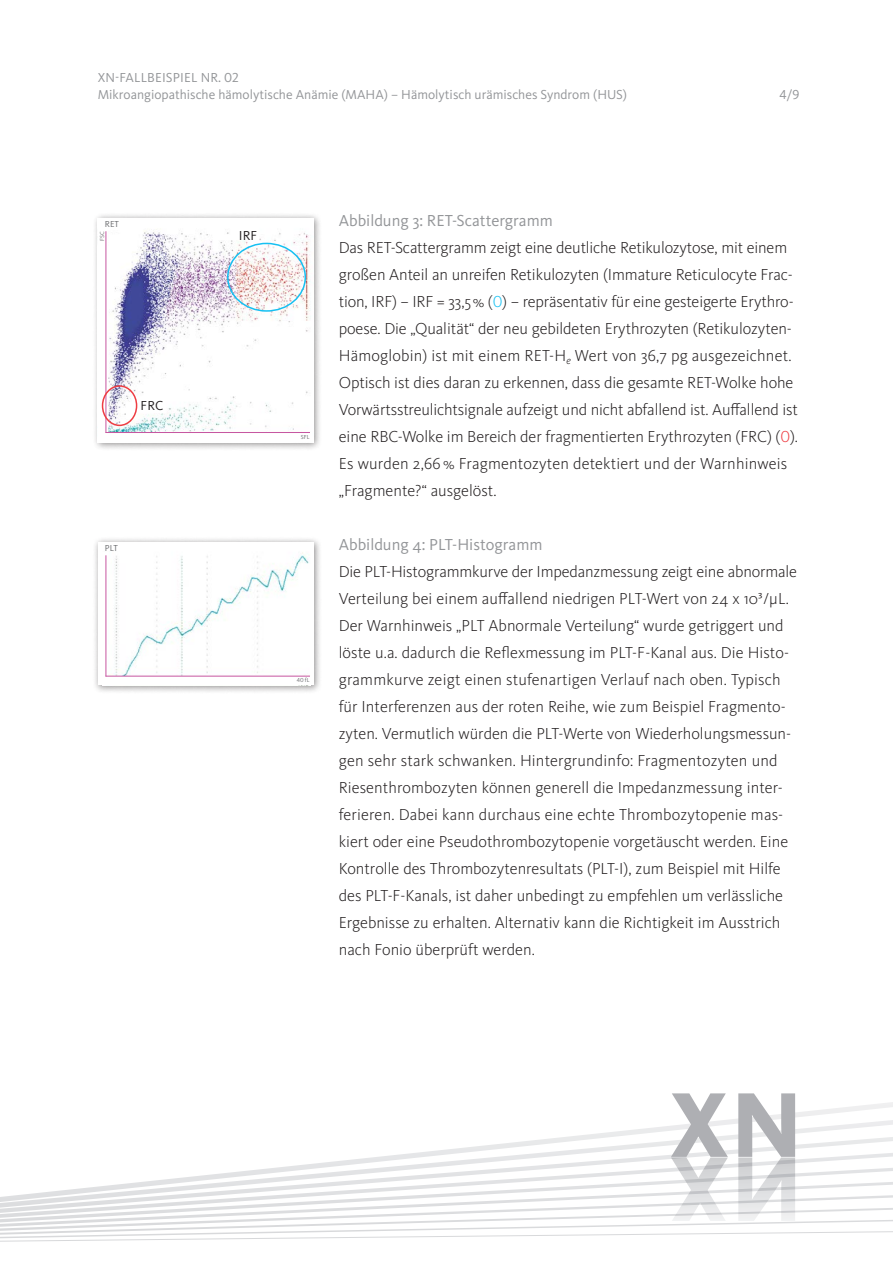
<style>
.page{position:relative;width:893px;height:1263px;background:#fff}
.page>*{position:absolute;margin:0;border:0;box-sizing:border-box;transform-origin:0 0}
._2-Copy{font:300 16.5px/27px "Kievit Pro";color:#231f20}
._2-Subhead-Copy_3rd{font:16.5px "Kievit Pro";color:#939598}
.t1{font:13.5px/16.5px "Kievit Pro";color:#939598}
._2-Copy-2{font:13.5px "Kievit Pro";letter-spacing:.01em;color:#231f20}
.t2{font:9px "Kievit Pro";color:#6c6d70}
.t3{font:6px "Kievit Pro";color:#6c6d70}
.s1{color:#15c0f2}
.s2{color:#ee3d43}
</style>
<div class="page">
<svg style="left:0;top:1094px;width:893px;height:148px"></svg>
<svg style="left:671px;top:1093px;width:124px;height:128px"></svg>
<div style="left:92px;top:212px;width:230px;height:239px;background:#231f20;opacity:.5"></div>
<img style="left:127px;top:218px;width:186px;height:224px">
<svg style="left:98px;top:218px;width:29px;height:224px"></svg>
<div style="left:103px;top:432px;width:209px;height:10px;background:#fff"></div>
<hr style="left:106px;top:231px;width:1px;height:202px;background:#c656a0">
<hr style="left:106px;top:432px;width:204px;height:1px;background:#c656a0">
<div style="left:227px;top:242px;width:79px;height:70px;border:2px solid #15c0f2;border-radius:50%"></div>
<div style="left:102px;top:385px;width:35px;height:41px;border:2px solid #ee3d43;border-radius:50%"></div>
<div style="left:92px;top:536px;width:230px;height:158px;background:#231f20;opacity:.5"></div>
<div style="left:98px;top:542px;width:215px;height:143px;background:#fff"></div>
<img style="left:108px;top:552px;width:202px;height:124px">
<svg style="left:105px;top:555px;width:3px;height:121px"></svg>
<hr style="left:106px;top:555px;width:1px;height:121px;background:#c656a0">
<hr style="left:106px;top:676px;width:204px;height:1px;background:#c656a0">
<p class="t1" style="left:98px;top:70px;width:531px">XN-FALLBEISPIEL NR. 02<br>Mikroangiopathische hämolytische Anämie (MAHA) – Hämolytisch urämisches Syndrom (HUS)</p>
<p class="t1" style="left:780px;top:86px;width:21px">4/9</p>
<p class="t2" style="left:105px;top:218px;width:16px">RET</p>
<p class="t3" style="left:98px;top:241px;width:11px;rotate:-90deg">FSC</p>
<p class="_2-Copy-2" style="left:239px;top:228px;width:20px">IRF</p>
<p class="_2-Copy-2" style="left:141px;top:397px;width:24px">FRC</p>
<p class="t2" style="left:105px;top:542px;width:15px">PLT</p>
<p class="t3" style="left:301px;top:433px;width:10px">SFL</p>
<p class="t3" style="left:297px;top:677px;width:14px">40 fL</p>
<p class="_2-Subhead-Copy_3rd" style="left:339px;top:211px;width:216px">Abbildung 3: RET-Scattergramm</p>
<p class="_2-Copy" style="left:339px;top:234px;width:461px">Das RET-Scattergramm zeigt eine deutliche Retikulozytose, mit einem großen Anteil an unreifen Retikulozyten (Immature Reticulocyte Frac&shy;tion, IRF) – IRF = 33,5% (<span class="s1">0</span>) – repräsentativ für eine gesteigerte Erythro&shy;poese. Die „Qualität“ der neu gebildeten Erythrozyten (Retikulozyten-Hämoglobin) ist mit einem RET-H<sub>e</sub> Wert von 36,7 pg ausgezeichnet.<br>Optisch ist dies daran zu erkennen, dass die gesamte RET-Wolke hohe Vorwärtsstreulichtsignale aufzeigt und nicht abfallend ist. Auffallend ist eine RBC-Wolke im Bereich der fragmentierten Erythrozyten (FRC) (<span class="s2">0</span>).<br>Es wurden 2,66 % Fragmentozyten detektiert und der Warnhinweis „Fragmente?“ ausgelöst.</p>
<p class="_2-Subhead-Copy_3rd" style="left:339px;top:535px;width:205px">Abbildung 4: PLT-Histogramm</p>
<p class="_2-Copy" style="left:339px;top:558px;width:460px">Die PLT-Histogrammkurve der Impedanzmessung zeigt eine abnormale Verteilung bei einem auffallend niedrigen PLT-Wert von 24 x 10³/µL.<br>Der Warnhinweis „PLT Abnormale Verteilung“ wurde getriggert und löste u.a. dadurch die Reflexmessung im PLT-F-Kanal aus. Die Histo&shy;grammkurve zeigt einen stufenartigen Verlauf nach oben. Typisch für Interferenzen aus der roten Reihe, wie zum Beispiel Fragmento&shy;zyten. Vermutlich würden die PLT-Werte von Wiederholungsmessun&shy;gen sehr stark schwanken. Hintergrundinfo: Fragmentozyten und Riesenthrombozyten können generell die Impedanzmessung inter&shy;ferieren. Dabei kann durchaus eine echte Thrombozytopenie mas&shy;kiert oder eine Pseudothrombozytopenie vorgetäuscht werden. Eine Kontrolle des Thrombozytenresultats (PLT-I), zum Beispiel mit Hilfe des PLT-F-Kanals, ist daher unbedingt zu empfehlen um verlässliche Ergebnisse zu erhalten. Alternativ kann die Richtigkeit im Ausstrich nach Fonio überprüft werden.</p>
</div>
